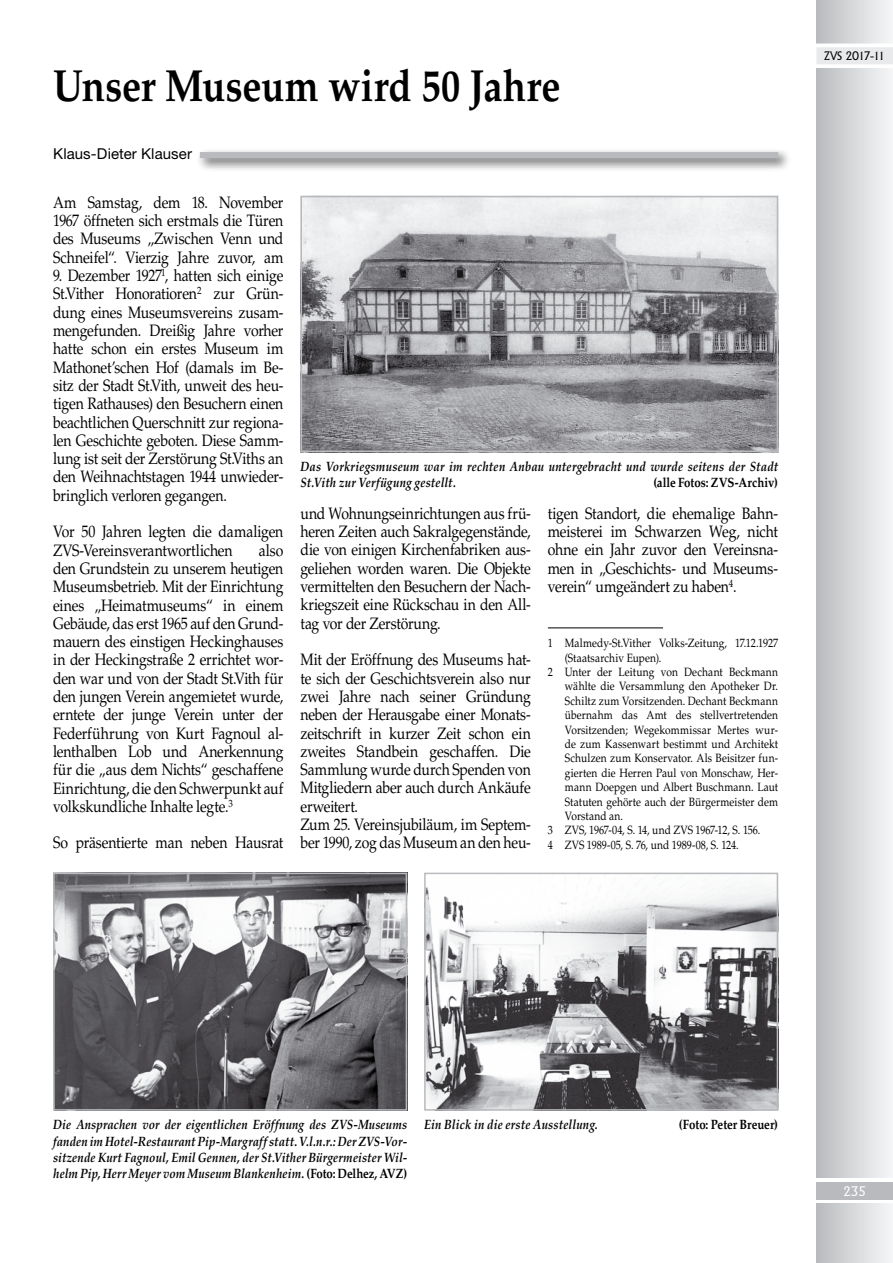
<style>
.page{position:relative;width:893px;height:1263px;background:#fff}
.page>*{position:absolute;margin:0;border:0;box-sizing:border-box;transform-origin:0 0}
.t1{font:700 45px "Palatino LT Std";color:#000;scale:.85 1}
.t2{font:16.5px/18.3px "Palatino LT Std";letter-spacing:-.015em;color:#000;text-align:justify;scale:.85 1}
.t3{font:15px "Helvetica Neue LT Std";letter-spacing:.005em;color:#000}
.t4{font:italic 700 13.5px/16.2px "Palatino LT Std";letter-spacing:.015em;color:#000;scale:.85 1}
.t5{font:700 13.5px "Palatino LT Std";color:#000;scale:.85 1}
.t6{font:13.5px "Adelon";color:#fff}
.t7{font:12px "Palatino LT Std";letter-spacing:.01em;color:#000;scale:.85 1}
.t8{font:12px "Palatino LT Std";letter-spacing:-.01em;color:#000;scale:.85 1}
.t9{font:12px "Adelon";letter-spacing:-.05em;color:#000}
.s1{font-style:normal}
</style>
<div class="page">
<div style="left:195px;top:148px;width:597px;height:24px;background:#000;opacity:.75"></div>
<div style="left:200px;top:152px;width:578px;height:6px;background:#b8babd"></div>
<hr style="left:548px;top:628px;width:115px;height:1px;background:#000">
<img style="left:303px;top:199px;width:472px;height:250px">
<div style="left:300px;top:196px;width:478px;height:256px;border:2px solid #b8babd"></div>
<img style="left:56px;top:876px;width:348px;height:232px">
<div style="left:53px;top:873px;width:354px;height:238px;border:2px solid #b8babd"></div>
<img style="left:427px;top:877px;width:348px;height:231px">
<div style="left:424px;top:873px;width:354px;height:238px;border:2px solid #b8babd"></div>
<div style="left:816px;top:0;width:77px;height:1178px;background:linear-gradient(to right,#b8bbbe,#f6f7f8)"></div>
<div style="left:816px;top:1203px;width:77px;height:60px;background:linear-gradient(to right,#b8bbbe,#f6f7f8)"></div>
<div style="left:816px;top:1182px;width:77px;height:17px;background:#b8babd"></div>
<svg style="left:816px;top:42px;width:77px;height:28px"></svg>
<h1 class="t1" style="left:53px;top:59px;width:599px">Unser Museum wird 50 Jahre</h1>
<p class="t3" style="left:53px;top:145px;width:140px">Klaus-Dieter Klauser</p>
<p class="t2" style="left:53px;top:193px;width:272px">Am Samstag, dem 18. November 1967 öffneten sich erstmals die Türen des Museums „Zwischen Venn und Schneifel“. Vierzig Jahre zuvor, am</p>
<p class="t2" style="left:53px;top:267px;width:272px">9. Dezember 1927<sup>1</sup>, hatten sich einige St.Vither Honoratioren<sup>2</sup> zur Grün&shy;dung eines Museumsvereins zusam&shy;mengefunden. Dreißig Jahre vorher hatte schon ein erstes Museum im Mathonet’schen Hof (damals im Be&shy;sitz der Stadt St.Vith, unweit des heu&shy;tigen Rathauses) den Besuchern einen beachtlichen Querschnitt zur regiona&shy;len Geschichte geboten. Diese Samm&shy;lung ist seit der Zerstörung St.Viths an den Weihnachtstagen 1944 unwieder&shy;bringlich verloren gegangen.</p>
<p class="t2" style="left:53px;top:523px;width:272px">Vor 50 Jahren legten die damaligen<br>ZVS-Vereinsverantwortlichen</p>
<p class="t2" style="left:53px;top:541px;width:272px;text-indent:206px">also den Grundstein zu unserem heutigen Museumsbetrieb. Mit der Einrichtung eines „Heimatmuseums“ in einem Gebäude, das erst 1965 auf den Grund&shy;mauern des einstigen Heckinghauses in der Heckingstraße 2 errichtet wor&shy;den war und von der Stadt St.Vith für den jungen Verein angemietet wurde, erntete der junge Verein unter der Federführung von Kurt Fagnoul al&shy;lenthalben Lob und Anerkennung für die „aus dem Nichts“ geschaffene Einrichtung, die den Schwerpunkt auf volkskundliche Inhalte legte.<sup>3</sup></p>
<p class="t2" style="left:53px;top:834px;width:272px">So präsentierte man neben Hausrat</p>
<p class="t4" style="left:300px;top:458px;width:563px">Das Vorkriegsmuseum war im rechten Anbau untergebracht und wurde seitens der Stadt<br>St.Vith zur Verfügung gestellt.</p>
<p class="t5" style="left:653px;top:474px;width:148px">(alle Fotos: ZVS-Archiv)</p>
<p class="t2" style="left:300px;top:504px;width:272px">und Wohnungseinrichtungen aus frü&shy;heren Zeiten auch Sakralgegenstände, die von einigen Kirchenfabriken aus&shy;geliehen worden waren. Die Objekte vermittelten den Besuchern der Nach&shy;kriegszeit eine Rückschau in den All&shy;tag vor der Zerstörung.</p>
<p class="t2" style="left:300px;top:651px;width:272px;text-align:left">Mit der Eröffnung des Museums hat&shy;te sich der Geschichtsverein also nur zwei Jahre nach seiner Gründung neben der Herausgabe einer Monats&shy;zeitschrift in kurzer Zeit schon ein zweites Standbein geschaffen. Die Sammlung wurde durch Spenden von Mitgliedern aber auch durch Ankäufe erweitert.<br>Zum 25. Vereinsjubiläum, im Septem&shy;ber 1990, zog das Museum an den heu-</p>
<p class="t2" style="left:548px;top:504px;width:272px">tigen Standort, die ehemalige Bahn&shy;meisterei im Schwarzen Weg, nicht ohne ein Jahr zuvor den Vereinsna&shy;men in „Geschichts- und Museums&shy;verein“ umgeändert zu haben<sup>4</sup>.</p>
<p class="t7" style="left:548px;top:636px;width:272px">1 Malmedy-St.Vither Volks-Zeitung, 17.12.1927</p>
<p class="t7" style="left:565px;top:650px;width:115px">(Staatsarchiv Eupen).</p>
<p class="t7" style="left:548px;top:665px;width:272px">2 Unter der Leitung von Dechant Beckmann</p>
<p class="t7" style="left:565px;top:679px;width:252px">wählte die Versammlung den Apotheker Dr.</p>
<p class="t7" style="left:565px;top:694px;width:252px">Schiltz zum Vorsitzenden. Dechant Beckmann</p>
<p class="t7" style="left:565px;top:708px;width:252px">übernahm das Amt des stellvertretenden</p>
<p class="t7" style="left:565px;top:722px;width:252px">Vorsitzenden; Wegekommissar Mertes wur-</p>
<p class="t7" style="left:565px;top:737px;width:252px">de zum Kassenwart bestimmt und Architekt</p>
<p class="t7" style="left:565px;top:751px;width:252px">Schulzen zum Konservator. Als Beisitzer fun-</p>
<p class="t7" style="left:565px;top:766px;width:252px">gierten die Herren Paul von Monschaw, Her-</p>
<p class="t7" style="left:565px;top:780px;width:252px">mann Doepgen und Albert Buschmann. Laut</p>
<p class="t7" style="left:565px;top:794px;width:252px">Statuten gehörte auch der Bürgermeister dem</p>
<p class="t7" style="left:565px;top:809px;width:70px">Vorstand an.</p>
<p class="t8" style="left:548px;top:823px;width:252px">3 ZVS, 1967-04, S. 14, und ZVS 1967-12, S. 156.</p>
<p class="t8" style="left:548px;top:838px;width:226px">4 ZVS 1989-05, S. 76, und 1989-08, S. 124.</p>
<p class="t9" style="left:824px;top:49px;width:63px">ZVS 2017-11</p>
<p class="t4" style="left:53px;top:1117px;width:418px;text-align:justify">Die Ansprachen vor der eigentlichen Eröffnung des ZVS-Museums fanden im Hotel-Restaurant Pip-Margraff statt. V.l.n.r.: Der ZVS-Vor&shy;sitzende Kurt Fagnoul, Emil Gennen, der St.Vither Bürgermeister Wil&shy;helm Pip, Herr Meyer vom Museum Blankenheim. <span class="s1">(Foto: Delhez, AVZ)</span></p>
<p class="t4" style="left:424px;top:1116px;width:206px">Ein Blick in die erste Ausstellung.</p>
<p class="t5" style="left:679px;top:1116px;width:118px">(Foto: Peter Breuer)</p>
<p class="t6" style="left:843px;top:1183px;width:25px">235</p>
</div>
